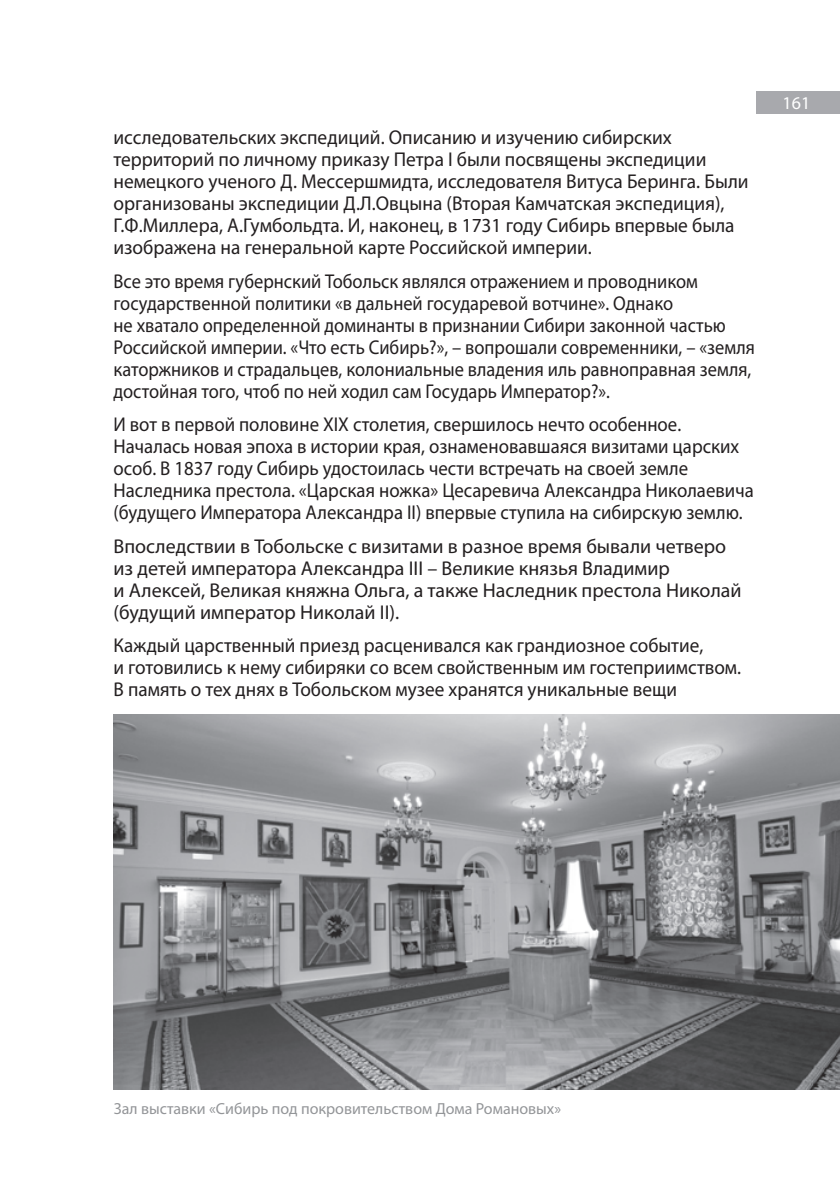
<style>
.page{position:relative;width:840px;height:1191px;background:#fff}
.page>*{position:absolute;margin:0;border:0;box-sizing:border-box;transform-origin:0 0}
.t1{font:20px/22px "Myriad Pro";color:#231f20}
.t2{font:20px/22px "Myriad Pro";color:#231f20;scale:.92 1}
.t3{font:20px/22px "Myriad Pro";color:#231f20;scale:.94 1}
.t4{font:20px/22px "Myriad Pro";color:#231f20;scale:.96 1}
.t5{font:18px "Myriad Pro";color:#fff}
.t6{font:16px "Myriad Pro";color:#939598}
</style>
<div class="page">
<div style="left:754px;top:91px;width:85px;height:22px;background:#a8a9ad"></div>
<div style="left:0;top:85px;width:755px;height:44px;background:#fff"></div>
<img style="left:113px;top:714px;width:726px;height:375px">
<p class="t1" style="left:113px;top:126px;width:636px">исследовательских экспедиций. Описанию и изучению сибирских территорий по личному приказу Петра I были посвящены экспедиции немецкого ученого Д. Мессершмидта, исследователя Витуса Беринга. Были организованы экспедиции Д.Л.Овцына (Вторая Камчатская экспедиция), Г.Ф.Миллера, А.Гумбольдта. И, наконец, в 1731 году Сибирь впервые была изображена на генеральной карте Российской империи.</p>
<p class="t2" style="left:113px;top:270px;width:698px">Все это время губернский Тобольск являлся отражением и проводником государственной политики «в дальней государевой вотчине». Однако<br>не хватало определенной доминанты в признании Сибири законной частью Российской империи. «Что есть Сибирь?», – вопрошали современники, – «земля каторжников и страдальцев, колониальные владения иль равноправная земля, достойная того, чтоб по ней ходил сам Государь Император?».</p>
<p class="t3" style="left:113px;top:413px;width:682px">И вот в первой половине XIX столетия, свершилось нечто особенное.<br>Началась новая эпоха в истории края, ознаменовавшаяся визитами царских особ. В 1837 году Сибирь удостоилась чести встречать на своей земле Наследника престола. «Царская ножка» Цесаревича Александра Николаевича (будущего Императора Александра II) впервые ступила на сибирскую землю.</p>
<p class="t1" style="left:113px;top:534px;width:629px">Впоследствии в Тобольске с визитами в разное время бывали четверо из детей императора Александра III – Великие князья Владимир<br>и Алексей, Великая княжна Ольга, а также Наследник престола Николай (будущий император Николай II).</p>
<p class="t4" style="left:113px;top:634px;width:655px">Каждый царственный приезд расценивался как грандиозное событие,<br>и готовились к нему сибиряки со всем свойственным им гостеприимством.<br>В память о тех днях в Тобольском музее хранятся уникальные вещи</p>
<p class="t5" style="left:782px;top:91px;width:29px">161</p>
<p class="t6" style="left:114px;top:1099px;width:448px">Зал выставки «Сибирь под покровительством Дома Романовых»</p>
</div>
